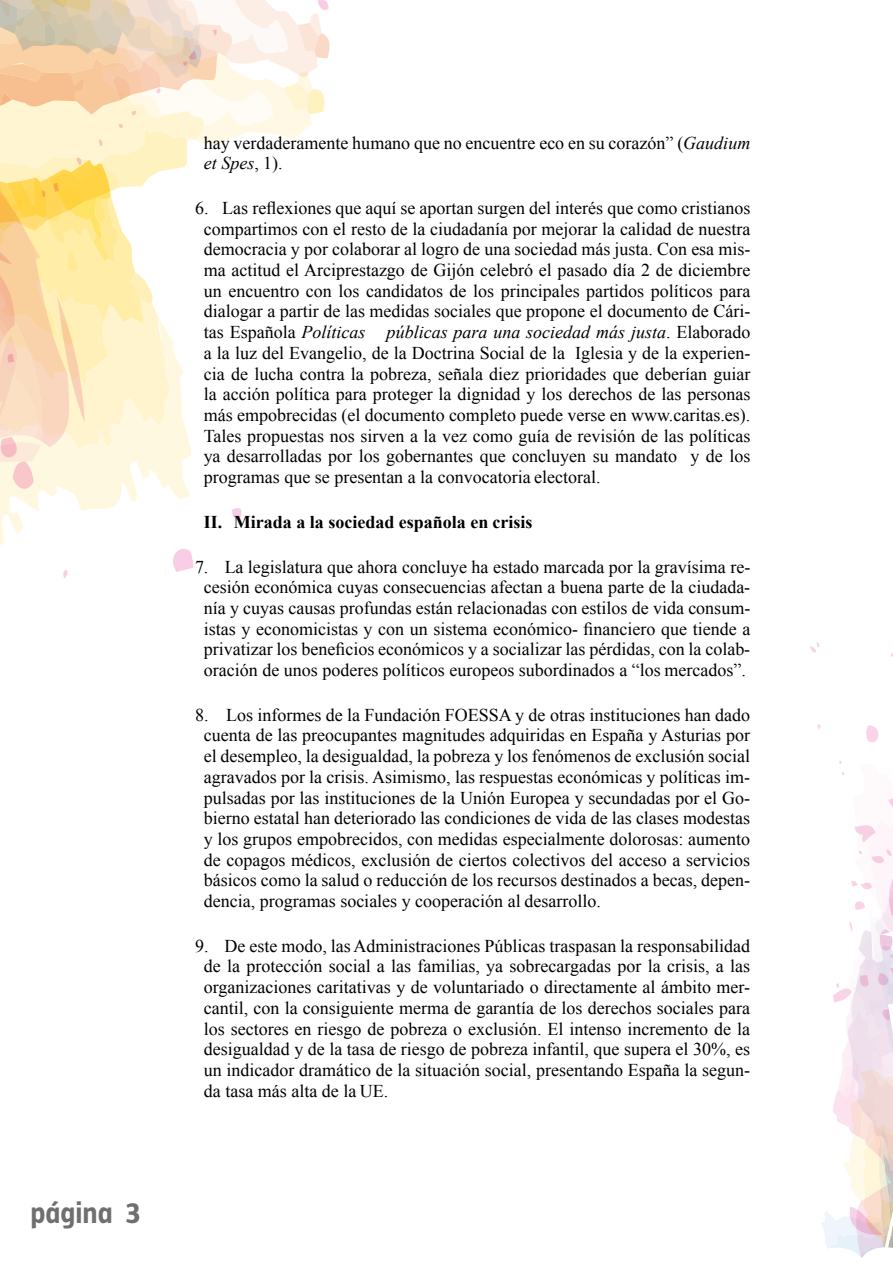
<style>
.page{position:relative;width:893px;height:1263px;background:#fff}
.page>*{position:absolute;margin:0;border:0;box-sizing:border-box;transform-origin:0 0}
.t1{font:700 30px "Taz";color:#706f6f}
.t2{font:18px/20.7px "Times New Roman";color:#000;text-align:justify}
.t3{font:700 18px "Times New Roman";color:#000}
.s1{font-style:italic}
</style>
<div class="page">
<svg style="left:810px;top:642px;width:83px;height:616px"></svg>
<svg style="left:0;top:493px;width:190px;height:53px"></svg>
<svg style="left:166px;top:542px;width:28px;height:30px"></svg>
<svg style="left:63px;top:570px;width:5px;height:8px"></svg>
<svg style="left:232px;top:508px;width:10px;height:11px"></svg>
<svg style="left:0;top:0;width:330px;height:493px"></svg>
<h1 class="t1" style="left:30px;top:1197px;width:111px">página 3</h1>
<p class="t2" style="left:204px;top:132px;width:548px">hay verdaderamente humano que no encuentre eco en su corazón” (<span class="s1">Gaudium et Spes</span>, 1).</p>
<p class="t2" style="left:204px;top:197px;width:548px;text-indent:-9px">6. Las reflexiones que aquí se aportan surgen del interés que como cristianos compartimos con el resto de la ciudadanía por mejorar la calidad de nuestra democracia y por colaborar al logro de una sociedad más justa. Con esa mis&shy;ma actitud el Arciprestazgo de Gijón celebró el pasado día 2 de diciembre un encuentro con los candidatos de los principales partidos políticos para dialogar a partir de las medidas sociales que propone el documento de Cári&shy;tas Española <span class="s1">Políticas públicas para una sociedad más justa</span>. Elaborado a la luz del Evangelio, de la Doctrina Social de la Iglesia y de la experien&shy;cia de lucha contra la pobreza, señala diez prioridades que deberían guiar la acción política para proteger la dignidad y los derechos de las personas más empobrecidas (el documento completo puede verse en www.caritas.es).<br>Tales propuestas nos sirven a la vez como guía de revisión de las políticas ya desarrolladas por los gobernantes que concluyen su mandato y de los programas que se presentan a la convocatoria electoral.</p>
<p class="t3" style="left:204px;top:510px;width:330px">II. Mirada a la sociedad española en crisis</p>
<p class="t2" style="left:195px;top:556px;width:557px;text-align:center">7. La legislatura que ahora concluye ha estado marcada por la gravísima re&shy;cesión económica cuyas consecuencias afectan a buena parte de la ciudada&shy;nía y cuyas causas profundas están relacionadas con estilos de vida consum&shy;istas y economicistas y con un sistema económico- financiero que tiende a privatizar los beneficios económicos y a socializar las pérdidas, con la colab&shy;oración de unos poderes políticos europeos subordinados a “los mercados”.</p>
<p class="t2" style="left:204px;top:704px;width:548px;text-indent:-9px">8. Los informes de la Fundación FOESSA y de otras instituciones han dado cuenta de las preocupantes magnitudes adquiridas en España y Asturias por el desempleo, la desigualdad, la pobreza y los fenómenos de exclusión social agravados por la crisis. Asimismo, las respuestas económicas y políticas im&shy;pulsadas por las instituciones de la Unión Europea y secundadas por el Go&shy;bierno estatal han deteriorado las condiciones de vida de las clases modestas y los grupos empobrecidos, con medidas especialmente dolorosas: aumento de copagos médicos, exclusión de ciertos colectivos del acceso a servicios básicos como la salud o reducción de los recursos destinados a becas, depen&shy;dencia, programas sociales y cooperación al desarrollo.</p>
<p class="t2" style="left:204px;top:935px;width:548px;text-indent:-9px">9. De este modo, las Administraciones Públicas traspasan la responsabilidad de la protección social a las familias, ya sobrecargadas por la crisis, a las organizaciones caritativas y de voluntariado o directamente al ámbito mer&shy;cantil, con la consiguiente merma de garantía de los derechos sociales para los sectores en riesgo de pobreza o exclusión. El intenso incremento de la desigualdad y de la tasa de riesgo de pobreza infantil, que supera el 30%, es un indicador dramático de la situación social, presentando España la segun&shy;da tasa más alta de la UE.</p>
</div>
